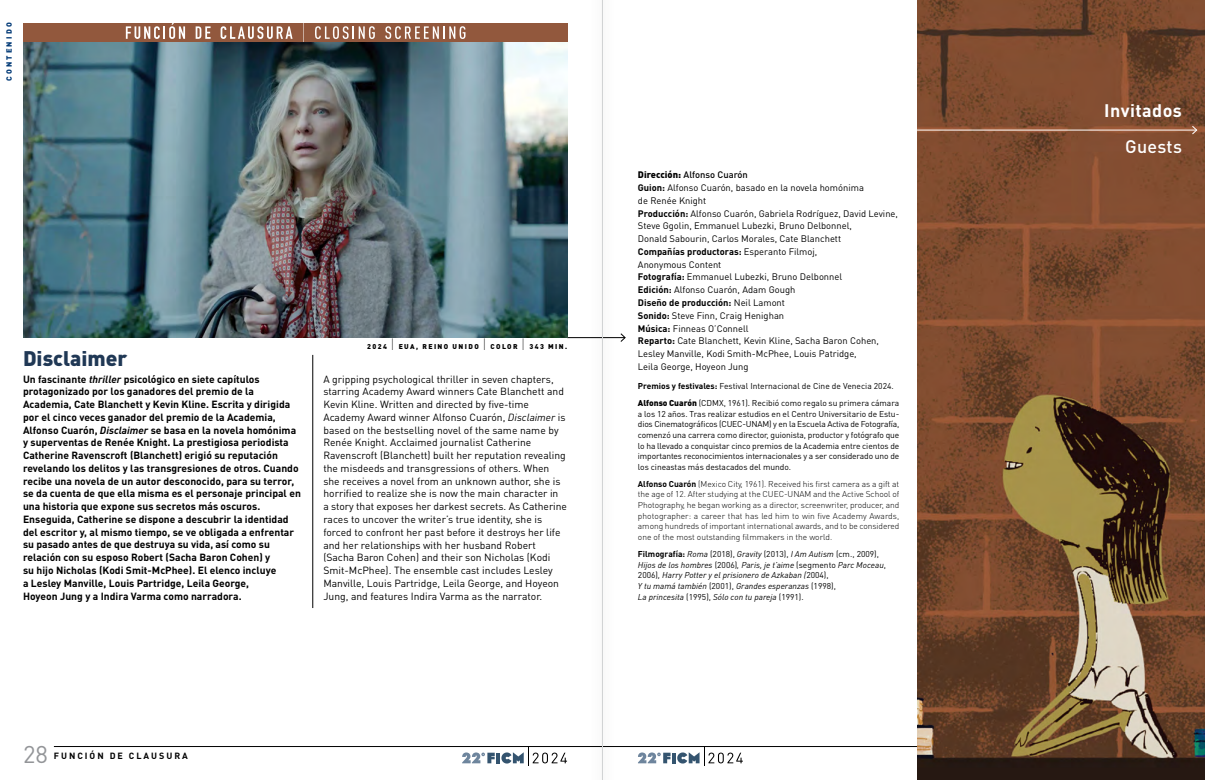
<style>
.page{position:relative;width:1205px;height:780px;background:#fff}
.page>*{position:absolute;margin:0;border:0;box-sizing:border-box;transform-origin:0 0}
.t1{font:23.88px "DIN Pro";color:#939598}
.t2{font:900 20.88px "DIN Pro";color:#203855}
.t3{font:700 18px "DIN Pro";letter-spacing:.025em;color:#fff}
.t4{font:500 18px "DIN Pro";letter-spacing:.015em;color:#fff}
.t5{font:700 10.25px/12.8px "DIN Pro";color:#000}
.t6{font:10.25px/12.8px "DIN Pro";color:#000}
.t7{font:9.38px/12.8px "DIN Pro";color:#000}
.t8{font:700 9px "DIN Pro";letter-spacing:.22em;color:#000}
.t9{font:8.5px/10.6px "DIN Pro";color:#000}
.t10{font:300 8.5px/10.6px "DIN Pro";letter-spacing:-.005em;color:#000;text-align:justify}
.t11{font:italic 8.5px/10.6px "DIN";color:#000}
.t12{font:900 7.5px "DIN Pro";letter-spacing:.295em;color:#003976}
.t13{font:900 7px "DIN Pro";letter-spacing:.2em;color:#000}
.s1{font-weight:300;font-size:13.5px}
.s2{font-family:"DIN";font-style:italic}
.s3{font-weight:900}
.s4{font-weight:500}
.s5{font-weight:700}
.s6{font-family:"DIN Pro";font-style:normal}
</style>
<div class="page">
<hr style="left:496px;top:752px;width:4px;height:11px;background:#34546f">
<svg style="left:462px;top:752px;width:33px;height:11px"></svg>
<svg style="left:501px;top:747px;width:66px;height:18px"></svg>
<hr style="left:672px;top:752px;width:4px;height:11px;background:#34546f">
<svg style="left:638px;top:752px;width:32px;height:11px"></svg>
<svg style="left:677px;top:747px;width:66px;height:18px"></svg>
<hr style="left:54px;top:746px;width:548px;height:1px;background:#000">
<hr style="left:602px;top:746px;width:549px;height:1px;background:#000">
<img style="left:917px;top:0;width:288px;height:780px">
<hr style="left:567px;top:337px;width:58px;height:1px;background:#000">
<svg style="left:620px;top:333px;width:6px;height:9px"></svg>
<div style="left:23px;top:23px;width:544px;height:19px;background:#92583d"></div>
<svg style="left:126px;top:23px;width:59px;height:16px"></svg>
<svg style="left:196px;top:26px;width:15px;height:13px"></svg>
<svg style="left:221px;top:26px;width:71px;height:13px"></svg>
<svg style="left:315px;top:26px;width:60px;height:13px"></svg>
<svg style="left:385px;top:26px;width:80px;height:13px"></svg>
<svg style="left:303px;top:23px;width:1px;height:19px"></svg>
<hr style="left:312px;top:355px;width:1px;height:253px;background:#000">
<img style="left:23px;top:42px;width:544px;height:296px">
<hr style="left:917px;top:130px;width:279px;height:1px;background:#fff">
<svg style="left:1191px;top:125px;width:6px;height:10px"></svg>
<div style="left:591px;top:0;width:23px;height:780px;background:#fbfbfb"></div>
<hr style="left:602px;top:0;width:1px;height:780px;background:#d1d3d4">
<p class="t12" style="left:4px;top:81px;width:60px;rotate:-90deg">CONTENIDO</p>
<p class="t13" style="left:367px;top:341px;width:201px">2024 <span class="s1">|</span> EUA, REINO UNIDO <span class="s1">|</span> COLOR <span class="s1">|</span> 343 MIN.</p>
<h2 class="t2" style="left:23px;top:344px;width:106px">Disclaimer</h2>
<p class="t5" style="left:23px;top:372px;width:279px">Un fascinante <span class="s2">thriller</span> psicológico en siete capítulos protagonizado por los ganadores del premio de la Academia, Cate Blanchett y Kevin Kline. Escrita y dirigida por el cinco veces ganador del premio de la Academia, Alfonso Cuarón, <span class="s2">Disclaimer</span> se basa en la novela homónima y superventas de Renée Knight. La prestigiosa periodista Catherine Ravenscroft (Blanchett) erigió su reputación revelando los delitos y las transgresiones de otros. Cuando recibe una novela de un autor desconocido, para su terror, se da cuenta de que ella misma es el personaje principal en una historia que expone sus secretos más oscuros.<br>Enseguida, Catherine se dispone a descubrir la identidad del escritor y, al mismo tiempo, se ve obligada a enfrentar su pasado antes de que destruya su vida, así como su relación con su esposo Robert (Sacha Baron Cohen) y<br>su hijo Nicholas (Kodi Smit-McPhee). El elenco incluye<br>a Lesley Manville, Louis Partridge, Leila George,<br>Hoyeon Jung y a Indira Varma como narradora.</p>
<p class="t6" style="left:323px;top:372px;width:245px">A gripping psychological thriller in seven chapters, starring Academy Award winners Cate Blanchett and Kevin Kline. Written and directed by five-time Academy Award winner Alfonso Cuarón, <span class="s2">Disclaimer</span> is based on the bestselling novel of the same name by Renée Knight. Acclaimed journalist Catherine Ravenscroft (Blanchett) built her reputation revealing the misdeeds and transgressions of others. When she receives a novel from an unknown author, she is horrified to realize she is now the main character in<br>a story that exposes her darkest secrets. As Catherine races to uncover the writer’s true identity, she is forced to confront her past before it destroys her life and her relationships with her husband Robert (Sacha Baron Cohen) and their son Nicholas (Kodi Smit-McPhee). The ensemble cast includes Lesley Manville, Louis Partridge, Leila George, and Hoyeon Jung, and features Indira Varma as the narrator.</p>
<h1 class="t1" style="left:23px;top:738px;width:26px">28</h1>
<p class="t8" style="left:54px;top:749px;width:135px">FUNCIÓN DE CLAUSURA</p>
<p class="t7" style="left:638px;top:168px;width:262px"><span class="s3">Dirección:</span> <span class="s4">Alfonso Cuarón<br></span><span class="s5">Guion:</span> Alfonso Cuarón, basado en la novela homónima<br>de Renée Knight<br><span class="s5">Producción:</span> Alfonso Cuarón, Gabriela Rodríguez, David Levine, Steve Ggolin, Emmanuel Lubezki, Bruno Delbonnel,<br>Donald Sabourin, Carlos Morales, Cate Blanchett<br><span class="s5">Compañías productoras:</span> Esperanto Filmoj,<br>Anonymous Content<br><span class="s5">Fotografía:</span> Emmanuel Lubezki, Bruno Delbonnel<br><span class="s5">Edición:</span> Alfonso Cuarón, Adam Gough<br><span class="s5">Diseño de producción:</span> Neil Lamont<br><span class="s5">Sonido:</span> Steve Finn, Craig Henighan<br><span class="s5">Música:</span> Finneas O’Connell<br><span class="s5">Reparto:</span> Cate Blanchett, Kevin Kline, Sacha Baron Cohen, Lesley Manville, Kodi Smith-McPhee, Louis Patridge,<br>Leila George, Hoyeon Jung</p>
<p class="t9" style="left:638px;top:377px;width:263px;line-height:17px"><span class="s5">Premios y festivales:</span> Festival Internacional de Cine de Venecia 2024.<br><span class="s3">Alfonso Cuarón</span> (CDMX, 1961). Recibió como regalo su primera cámara</p>
<p class="t9" style="left:638px;top:408px;width:263px;text-align:justify">a los 12 años. Tras realizar estudios en el Centro Universitario de Estu&shy;dios Cinematográficos (CUEC-UNAM) y en la Escuela Activa de Fotografía, comenzó una carrera como director, guionista, productor y fotógrafo que lo ha llevado a conquistar cinco premios de la Academia entre cientos de importantes reconocimientos internacionales y a ser considerado uno de los cineastas más destacados del mundo.</p>
<p class="t10" style="left:638px;top:478px;width:263px"><span class="s5">Alfonso Cuarón</span> (Mexico City, 1961). Received his first camera as a gift at the age of 12. After studying at the CUEC-UNAM and the Active School of Photography, he began working as a director, screenwriter, producer, and photographer: a career that has led him to win five Academy Awards, among hundreds of important international awards, and to be considered one of the most outstanding filmmakers in the world.</p>
<p class="t9" style="left:638px;top:548px;width:243px"><span class="s5">Filmografía:</span> <span class="s2">Roma</span> (2018), <span class="s2">Gravity</span> (2013), <span class="s2">I Am Autism</span> (cm., 2009),</p>
<p class="t11" style="left:638px;top:559px;width:250px">Hijos de los hombres <span class="s6">(2006)</span>, Paris, je t’aime <span class="s6">(segmento</span> Parc Moceau<span class="s6">, 2006)</span>, Harry Potter y el prisionero de Azkaban (<span class="s6">2004),<br></span>Y tu mamá también <span class="s6">(2001),</span> Grandes esperanzas <span class="s6">(1998),<br></span>La princesita <span class="s6">(1995),</span> Sólo con tu pareja <span class="s6">(1991).</span></p>
<h3 class="t3" style="left:1104px;top:98px;width:79px">Invitados</h3>
<h3 class="t4" style="left:1125px;top:134px;width:58px">Guests</h3>
</div>
